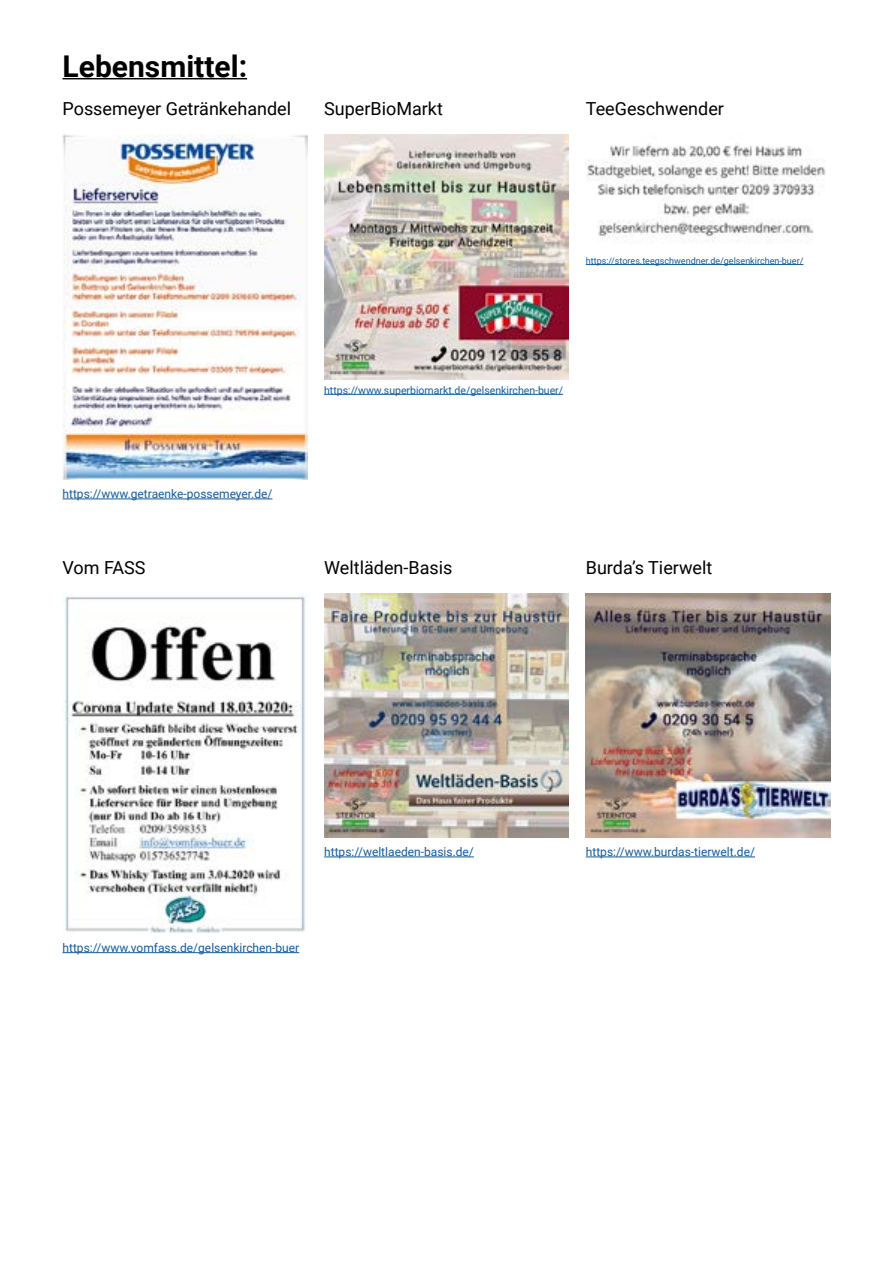
<style>
.page{position:relative;width:893px;height:1263px;background:#fff}
.page>*{position:absolute;margin:0;border:0;box-sizing:border-box;transform-origin:0 0}
.t1{font:700 30px "Roboto";color:#000}
.t2{font:18px "Roboto";color:#000}
.t3{font:12px "Roboto";color:#165b9a}
.t4{font:10.5px "Roboto";color:#165b9a}
.t5{font:9px "Roboto";color:#165b9a}
</style>
<div class="page">
<hr style="left:63px;top:78px;width:184px;height:1px;background:#000">
<img style="left:586px;top:593px;width:244px;height:245px">
<hr style="left:586px;top:264px;width:217px;height:1px;background:#165b9a">
<hr style="left:324px;top:394px;width:239px;height:1px;background:#165b9a">
<hr style="left:63px;top:499px;width:209px;height:1px;background:#165b9a">
<hr style="left:324px;top:857px;width:150px;height:1px;background:#165b9a">
<hr style="left:586px;top:857px;width:169px;height:1px;background:#165b9a">
<hr style="left:63px;top:952px;width:236px;height:1px;background:#165b9a">
<img style="left:63px;top:135px;width:244px;height:344px">
<img style="left:324px;top:135px;width:245px;height:244px">
<img style="left:587px;top:144px;width:239px;height:99px">
<img style="left:64px;top:593px;width:242px;height:341px">
<img style="left:324px;top:593px;width:245px;height:245px">
<h1 class="t1" style="left:63px;top:45px;width:186px">Lebensmittel:</h1>
<h2 class="t2" style="left:63px;top:96px;width:230px">Possemeyer Getränkehandel</h2>
<h2 class="t2" style="left:324px;top:96px;width:120px">SuperBioMarkt</h2>
<h2 class="t2" style="left:586px;top:96px;width:140px">TeeGeschwender</h2>
<p class="t3" style="left:63px;top:485px;width:211px">https://www.getraenke-possemeyer.de/</p>
<h2 class="t2" style="left:63px;top:555px;width:85px">Vom FASS</h2>
<p class="t5" style="left:586px;top:254px;width:219px">https://stores.teegschwendner.de/gelsenkirchen-buer/</p>
<p class="t4" style="left:324px;top:382px;width:240px">https://www.superbiomarkt.de/gelsenkirchen-buer/</p>
<h2 class="t2" style="left:324px;top:555px;width:130px">Weltläden-Basis</h2>
<h2 class="t2" style="left:586px;top:555px;width:128px">Burda’s Tierwelt</h2>
<p class="t3" style="left:324px;top:843px;width:151px">https://weltlaeden-basis.de/</p>
<p class="t3" style="left:586px;top:843px;width:171px">https://www.burdas-tierwelt.de/</p>
<p class="t3" style="left:63px;top:939px;width:238px">https://www.vomfass.de/gelsenkirchen-buer</p>
</div>
